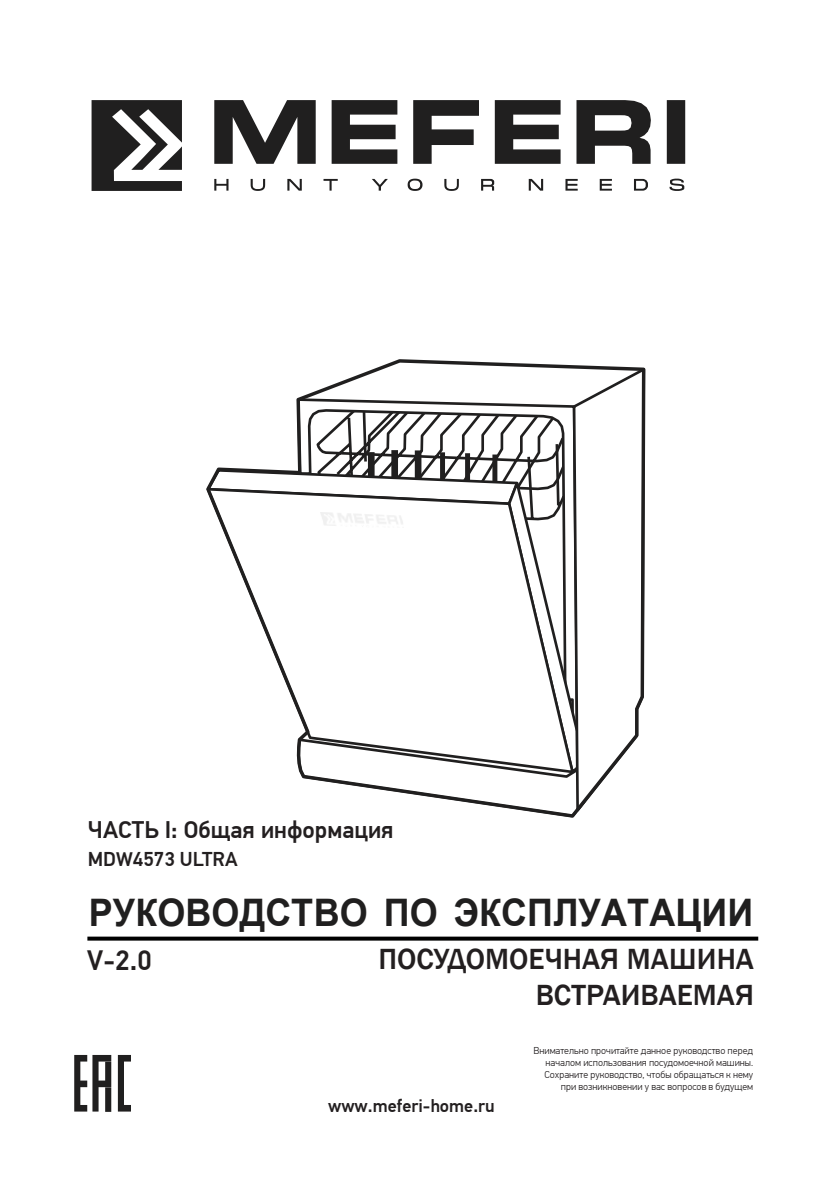
<style>
.page{position:relative;width:840px;height:1191px;background:#fff}
.page>*{position:absolute;margin:0;border:0;box-sizing:border-box;transform-origin:0 0}
.t1{font:700 38px "Arial";color:#201f1f;scale:.95 1}
.t2{font:500 30px/36px "Franklin Gothic";color:#231f20;text-align:right}
.t3{font:500 28px "PF Din Text Pro";color:#231f20}
.t4{font:500 24px "PF Din Text Pro";color:#231f20}
.t5{font:500 20px "PF Din Text Pro";color:#231f20}
.t6{font:500 18px "PF Din Text Pro";color:#231f20}
.t7{font:300 10px/12px "PF Din Text Pro";color:#231f20;text-align:right}
</style>
<div class="page">
<svg style="left:206px;top:359px;width:440px;height:459px"></svg>
<img style="left:320px;top:512px;width:83px;height:15px">
<svg style="left:91px;top:100px;width:593px;height:91px"></svg>
<svg style="left:87px;top:936px;width:670px;height:4px;background:#272727"></svg>
<svg style="left:74px;top:1055px;width:57px;height:56px"></svg>
<h3 class="t4" style="left:88px;top:815px;width:307px">ЧАСТЬ I: Общая информация</h3>
<h3 class="t5" style="left:88px;top:847px;width:151px">MDW4573 ULTRA</h3>
<h1 class="t1" style="left:89px;top:886px;width:700px">РУКОВОДСТВО ПО ЭКСПЛУАТАЦИИ</h1>
<h3 class="t3" style="left:87px;top:943px;width:66px">V-2.0</h3>
<h2 class="t2" style="left:378px;top:941px;width:377px">ПОСУДОМОЕЧНАЯ МАШИНА<br>ВСТРАИВАЕМАЯ</h2>
<h3 class="t6" style="left:328px;top:1094px;width:168px">www.meferi-home.ru</h3>
<p class="t7" style="left:533px;top:1045px;width:221px">Внимательно прочитайте данное руководство перед началом использования посудомоечной машины.<br>Сохраните руководство, чтобы обращаться к нему при возникновении у вас вопросов в будущем</p>
</div>
